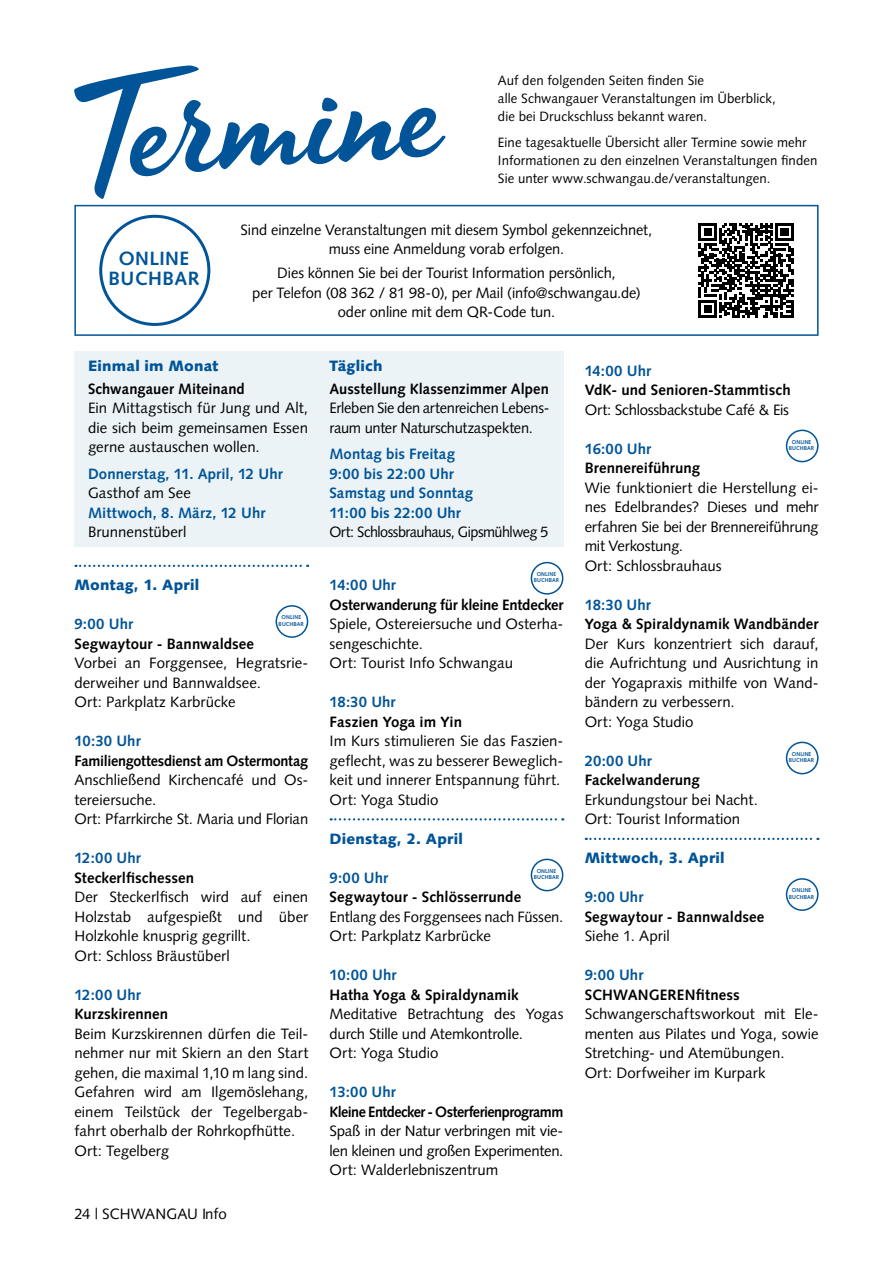
<style>
.page{position:relative;width:893px;height:1263px;background:#fff}
.page>*{position:absolute;margin:0;border:0;box-sizing:border-box;transform-origin:0 0}
.t1{font:160.8px "Timeout";color:#005497}
.t2{font:700 19.2px/19.6px "Syntax LT Pro";letter-spacing:.02em;color:#005497;text-align:center}
.t3{font:15px/19.5px "Syntax LT Pro";color:#000}
.t4{font:700 15px "Syntax LT Pro";letter-spacing:.005em;color:#000}
.t5{font:700 15px/19.5px "Syntax LT Pro";letter-spacing:.005em;color:#005497}
.t6{font:900 15px "Syntax LT Pro";letter-spacing:.015em;color:#005497}
.t7{font:15px/19.5px "Syntax LT Pro";letter-spacing:-.02em;color:#000}
.t8{font:700 15px "Syntax LT Pro";letter-spacing:-.03em;color:#000;scale:.96 1}
.t9{font:700 15px "Syntax LT Pro";letter-spacing:-.015em;color:#000;scale:.96 1}
.t10{font:15px "Syntax LT Pro";letter-spacing:-.035em;color:#000;scale:.96 1}
.t11{font:13.5px/18px "Syntax LT Pro";letter-spacing:.005em;color:#000}
.t12{font:700 5.7px/6.3px "Syntax LT Pro";letter-spacing:.01em;color:#005497;text-align:center;scale:.95 1}
</style>
<div class="page">
<svg style="left:586px;top:838px;width:232px;height:2px"></svg>
<div style="left:786px;top:430px;width:33px;height:32px;border:2px solid #005497;border-radius:50%"></div>
<div style="left:786px;top:742px;width:33px;height:32px;border:2px solid #005497;border-radius:50%"></div>
<div style="left:786px;top:878px;width:33px;height:33px;border:2px solid #005497;border-radius:50%"></div>
<div style="left:74px;top:205px;width:745px;height:131px;border:2px solid #005497"></div>
<div style="left:99px;top:215px;width:111px;height:111px;border:3px solid #005497;border-radius:50%"></div>
<svg style="left:699px;top:223px;width:94px;height:95px"></svg>
<svg style="left:331px;top:818px;width:232px;height:2px"></svg>
<div style="left:531px;top:562px;width:32px;height:33px;border:2px solid #005497;border-radius:50%"></div>
<div style="left:531px;top:859px;width:32px;height:32px;border:2px solid #005497;border-radius:50%"></div>
<svg style="left:76px;top:565px;width:232px;height:2px"></svg>
<div style="left:276px;top:605px;width:32px;height:33px;border:2px solid #005497;border-radius:50%"></div>
<div style="left:74px;top:351px;width:489px;height:196px;background:#ebf3f7"></div>
<h1 class="t1" style="left:57px;top:37px;width:378px;rotate:-4deg">Termine</h1>
<p class="t11" style="left:498px;top:71px;width:279px">Auf den folgenden Seiten finden Sie<br>alle Schwangauer Veranstaltungen im Überblick, die bei Druckschluss bekannt waren.</p>
<p class="t11" style="left:498px;top:134px;width:321px">Eine tagesaktuelle Übersicht aller Termine sowie mehr<br>Informationen zu den einzelnen Veranstaltungen finden<br>Sie unter www.schwangau.de/veranstaltungen.</p>
<p class="t2" style="left:108px;top:249px;width:92px">ONLINE<br>BUCHBAR</p>
<p class="t3" style="left:241px;top:220px;width:413px;text-align:center">Sind einzelne Veranstaltungen mit diesem Symbol gekennzeichnet, muss eine Anmeldung vorab erfolgen.</p>
<p class="t3" style="left:252px;top:263px;width:390px;text-align:center">Dies können Sie bei der Tourist Information persönlich,<br>per Telefon (08 362 / 81 98-0), per Mail (info@schwangau.de) oder online mit dem QR-Code tun.</p>
<p class="t6" style="left:88px;top:357px;width:132px">Einmal im Monat</p>
<p class="t4" style="left:88px;top:380px;width:158px">Schwangauer Miteinand</p>
<p class="t3" style="left:88px;top:399px;width:222px;text-align:justify">Ein Mittagstisch für Jung und Alt, die sich beim gemeinsamen Essen gerne austauschen wollen.</p>
<p class="t5" style="left:88px;top:464px;width:196px">Donnerstag, 11. April, 12 Uhr</p>
<p class="t3" style="left:88px;top:483px;width:104px">Gasthof am See</p>
<p class="t5" style="left:88px;top:503px;width:179px">Mittwoch, 8. März, 12 Uhr</p>
<p class="t3" style="left:88px;top:522px;width:100px">Brunnenstüberl</p>
<p class="t6" style="left:74px;top:576px;width:126px">Montag, 1. April</p>
<p class="t5" style="left:74px;top:614px;width:60px">9:00 Uhr</p>
<p class="t4" style="left:74px;top:635px;width:181px">Segwaytour - Bannwaldsee</p>
<p class="t3" style="left:74px;top:653px;width:235px">Vorbei an Forggensee, Hegratsrie&shy;derweiher und Bannwaldsee.<br>Ort: Parkplatz Karbrücke</p>
<p class="t5" style="left:74px;top:731px;width:68px">10:30 Uhr</p>
<p class="t9" style="left:74px;top:752px;width:245px">Familiengottesdienst am Ostermontag</p>
<p class="t3" style="left:74px;top:770px;width:235px">Anschließend Kirchencafé und Os&shy;tereiersuche.<br>Ort: Pfarrkirche St. Maria und Florian</p>
<p class="t5" style="left:74px;top:848px;width:68px">12:00 Uhr</p>
<p class="t4" style="left:74px;top:869px;width:121px">Steckerlfischessen</p>
<p class="t3" style="left:74px;top:887px;width:235px">Der Steckerlfisch wird auf einen<br>Holzstab aufgespießt und über<br>Holzkohle knusprig gegrillt.<br>Ort: Schloss Bräustüberl</p>
<p class="t5" style="left:74px;top:985px;width:68px">12:00 Uhr</p>
<p class="t4" style="left:74px;top:1005px;width:95px">Kurzskirennen</p>
<p class="t3" style="left:74px;top:1024px;width:235px">Beim Kurzskirennen dürfen die Teil&shy;nehmer nur mit Skiern an den Start gehen, die maximal 1,10 m lang sind.<br>Gefahren wird am Ilgemöslehang, einem Teilstück der Tegelbergab&shy;fahrt oberhalb der Rohrkopfhütte.<br>Ort: Tegelberg</p>
<p class="t12" style="left:279px;top:614px;width:28px">ONLINE<br>BUCHBAR</p>
<p class="t3" style="left:74px;top:1204px;width:154px">24 | SCHWANGAU Info</p>
<p class="t6" style="left:329px;top:357px;width:55px">Täglich</p>
<p class="t4" style="left:329px;top:380px;width:221px">Ausstellung Klassenzimmer Alpen</p>
<p class="t7" style="left:329px;top:398px;width:222px">Erleben Sie den artenreichen Lebens&shy;raum unter Naturschutzaspekten.</p>
<p class="t5" style="left:329px;top:444px;width:145px">Montag bis Freitag<br>9:00 bis 22:00 Uhr<br>Samstag und Sonntag<br>11:00 bis 22:00 Uhr</p>
<p class="t10" style="left:329px;top:523px;width:230px">Ort: Schlossbrauhaus, Gipsmühlweg 5</p>
<p class="t12" style="left:534px;top:571px;width:28px">ONLINE<br>BUCHBAR</p>
<p class="t5" style="left:330px;top:575px;width:68px">14:00 Uhr</p>
<p class="t4" style="left:330px;top:596px;width:235px">Osterwanderung für kleine Entdecker</p>
<p class="t3" style="left:330px;top:614px;width:235px">Spiele, Ostereiersuche und Osterha&shy;sengeschichte.<br>Ort: Tourist Info Schwangau</p>
<p class="t5" style="left:330px;top:692px;width:68px">18:30 Uhr</p>
<p class="t4" style="left:330px;top:713px;width:134px">Faszien Yoga im Yin</p>
<p class="t3" style="left:330px;top:731px;width:235px">Im Kurs stimulieren Sie das Faszien&shy;geflecht, was zu besserer Beweglich&shy;keit und innerer Entspannung führt.<br>Ort: Yoga Studio</p>
<p class="t6" style="left:330px;top:830px;width:135px">Dienstag, 2. April</p>
<p class="t5" style="left:330px;top:868px;width:60px">9:00 Uhr</p>
<p class="t4" style="left:330px;top:888px;width:193px">Segwaytour - Schlösserrunde</p>
<p class="t3" style="left:330px;top:907px;width:235px">Entlang des Forggensees nach Füssen.<br>Ort: Parkplatz Karbrücke</p>
<p class="t5" style="left:330px;top:965px;width:68px">10:00 Uhr</p>
<p class="t4" style="left:330px;top:986px;width:191px">Hatha Yoga &amp; Spiraldynamik</p>
<p class="t3" style="left:330px;top:1004px;width:235px">Meditative Betrachtung des Yogas durch Stille und Atemkontrolle.<br>Ort: Yoga Studio</p>
<p class="t5" style="left:330px;top:1082px;width:68px">13:00 Uhr</p>
<p class="t8" style="left:330px;top:1103px;width:245px">Kleine Entdecker - Osterferienprogramm</p>
<p class="t3" style="left:330px;top:1121px;width:235px;text-align:justify">Spaß in der Natur verbringen mit vie&shy;len kleinen und großen Experimenten.<br>Ort: Walderlebniszentrum</p>
<p class="t12" style="left:534px;top:868px;width:28px">ONLINE<br>BUCHBAR</p>
<p class="t5" style="left:585px;top:361px;width:68px">14:00 Uhr</p>
<p class="t4" style="left:585px;top:381px;width:207px">VdK- und Senioren-Stammtisch</p>
<p class="t3" style="left:585px;top:400px;width:206px">Ort: Schlossbackstube Café &amp; Eis</p>
<p class="t5" style="left:585px;top:439px;width:68px">16:00 Uhr</p>
<p class="t4" style="left:585px;top:459px;width:117px">Brennereiführung</p>
<p class="t3" style="left:585px;top:478px;width:235px">Wie funktioniert die Herstellung ei&shy;nes Edelbrandes? Dieses und mehr erfahren Sie bei der Brennereiführung mit Verkostung.<br>Ort: Schlossbrauhaus</p>
<p class="t5" style="left:585px;top:595px;width:68px">18:30 Uhr</p>
<p class="t4" style="left:585px;top:615px;width:235px">Yoga &amp; Spiraldynamik Wandbänder</p>
<p class="t3" style="left:585px;top:634px;width:235px">Der Kurs konzentriert sich darauf, die Aufrichtung und Ausrichtung in der Yogapraxis mithilfe von Wand&shy;bändern zu verbessern.<br>Ort: Yoga Studio</p>
<p class="t5" style="left:585px;top:751px;width:69px">20:00 Uhr</p>
<p class="t4" style="left:585px;top:771px;width:117px">Fackelwanderung</p>
<p class="t3" style="left:585px;top:790px;width:175px">Erkundungstour bei Nacht.<br>Ort: Tourist Information</p>
<p class="t6" style="left:585px;top:849px;width:141px">Mittwoch, 3. April</p>
<p class="t5" style="left:585px;top:887px;width:60px">9:00 Uhr</p>
<p class="t4" style="left:585px;top:908px;width:181px">Segwaytour - Bannwaldsee</p>
<p class="t3" style="left:585px;top:926px;width:87px">Siehe 1. April</p>
<p class="t5" style="left:585px;top:965px;width:60px">9:00 Uhr</p>
<p class="t4" style="left:585px;top:986px;width:156px">SCHWANGERENfitness</p>
<p class="t3" style="left:585px;top:1004px;width:235px">Schwangerschaftsworkout mit Ele&shy;menten aus Pilates und Yoga, sowie<br>Stretching- und Atemübungen.<br>Ort: Dorfweiher im Kurpark</p>
<p class="t12" style="left:789px;top:439px;width:28px">ONLINE<br>BUCHBAR</p>
<p class="t12" style="left:789px;top:751px;width:28px">ONLINE<br>BUCHBAR</p>
<p class="t12" style="left:789px;top:887px;width:28px">ONLINE<br>BUCHBAR</p>
</div>
